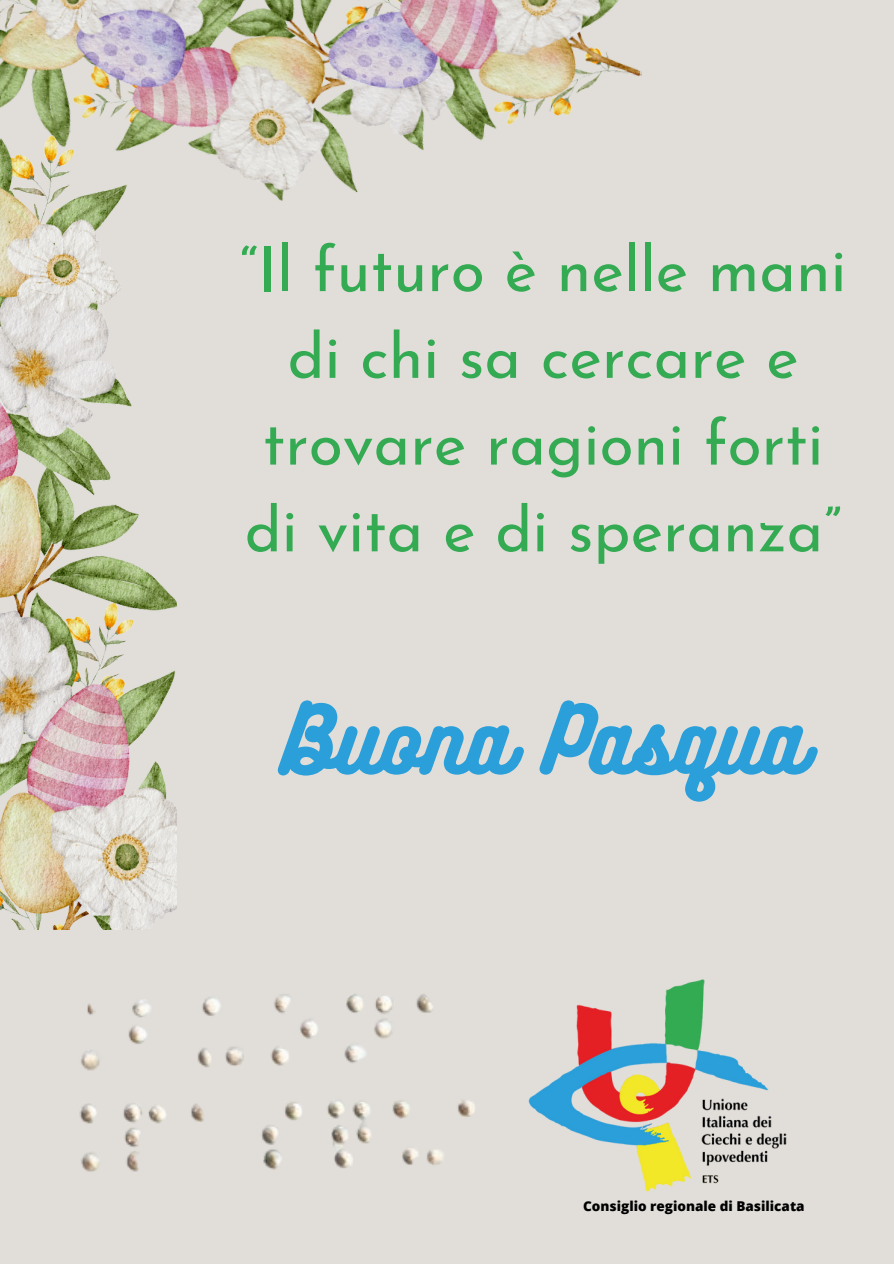
<style>
.page{position:relative;width:894px;height:1264px;background:#fff}
.page>*{position:absolute;margin:0;border:0;box-sizing:border-box;transform-origin:0 0}
.t1{font:82.5px "Bukhari Script";color:#2b9fd9}
.t2{font:62.4px/86.7px "Josefin Sans";color:#34ab53;text-align:center}
.t3{font:800 13.5px "Open Sans";color:#000}
</style>
<div class="page">
<div style="left:0;top:0;width:893px;height:1263px;background:#e1deda"></div>
<img style="left:0;top:0;width:643px;height:201px">
<img style="left:528px;top:979px;width:259px;height:213px">
<img style="left:0;top:135px;width:177px;height:794px">
<img style="left:79px;top:994px;width:396px;height:178px">
<p class="t2" style="left:239px;top:232px;width:608px">“Il futuro è nelle mani di chi sa cercare e trovare ragioni forti di vita e di speranza”</p>
<h1 class="t1" style="left:281px;top:686px;width:524px">Buona Pasqua</h1>
<p class="t3" style="left:583px;top:1196px;width:223px">Consiglio regionale di Basilicata</p>
</div>
